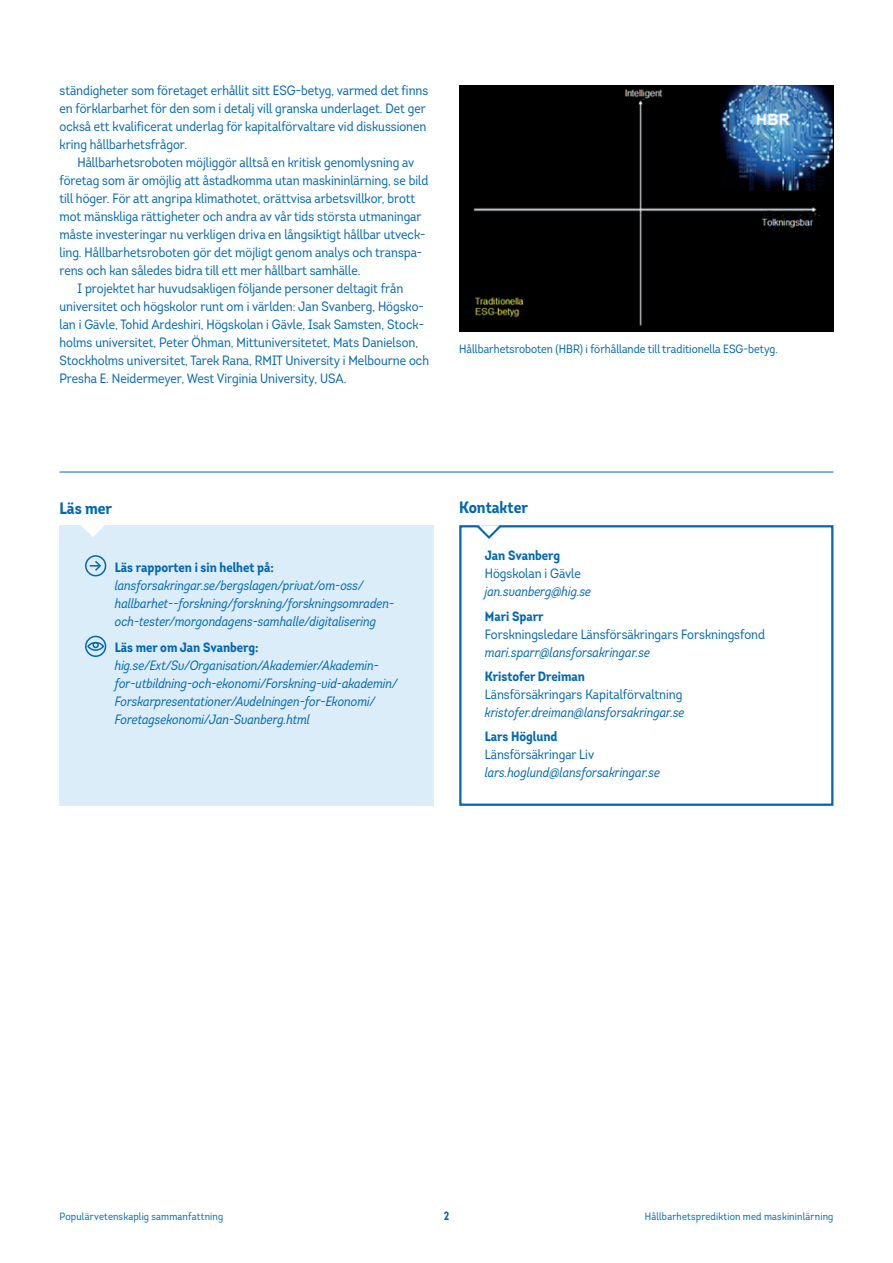
<style>
.page{position:relative;width:893px;height:1263px;background:#fff}
.page>*{position:absolute;margin:0;border:0;box-sizing:border-box;transform-origin:0 0}
.Mellanrubrik_0{font:700 16.5px "Intro Cond";color:#0166b3}
.Brödtext_Indrag{font:13.5px/18px "Intro Cond";color:#0166b3}
.Brödtext{font:italic 13.5px/18px "Intro Cond";color:#0166b3}
.Brödtext-2{font:13.5px/18px "Intro Cond";color:#0166b3}
.Brödtext-3{font:700 13.5px "Intro Cond";color:#0166b3}
.Faktaruta_brödtext{font:12px "Intro Cond";color:#0166b3}
.t1{font:700 12px "Intro Cond";color:#0166b3}
.t2{font:10.5px "Intro Cond";letter-spacing:.02em;color:#0166b3}
.s1{font-weight:700;font-style:normal}
.s2{font-style:normal}
.s3{font-style:italic}
</style>
<div class="page">
<img style="left:459px;top:85px;width:374px;height:246px">
<div style="left:60px;top:525px;width:374px;height:281px;background:#daedf9"></div>
<div style="left:85px;top:555px;width:21px;height:21px;border:2px solid #0166b3;border-radius:50%"></div>
<svg style="left:90px;top:559px;width:12px;height:13px"></svg>
<div style="left:85px;top:636px;width:21px;height:21px;border:2px solid #0166b3;border-radius:50%"></div>
<div style="left:87px;top:642px;width:17px;height:9px;border:2px solid #0166b3;border-radius:50%"></div>
<div style="left:92px;top:642px;width:7px;height:6px;border:2px solid #0166b3;border-radius:50%"></div>
<svg style="left:81px;top:525px;width:24px;height:12px"></svg>
<hr style="left:60px;top:472px;width:773px;height:1px;background:#0166b3">
<div style="left:459px;top:525px;width:374px;height:281px;border:2px solid #0166b3"></div>
<svg style="left:473px;top:525px;width:32px;height:14px"></svg>
<p class="Brödtext_Indrag" style="left:60px;top:82px;width:370px">ständigheter som företaget erhållit sitt ESG-betyg, varmed det finns en förklarbarhet för den som i detalj vill granska underlaget. Det ger också ett kvalificerat underlag för kapitalförvaltare vid diskussionen kring hållbarhetsfrågor.</p>
<p class="Brödtext_Indrag" style="left:60px;top:154px;width:370px;text-indent:18px">Hållbarhetsroboten möjliggör alltså en kritisk genomlysning av företag som är omöjlig att åstadkomma utan maskininlärning, se bild till höger. För att angripa klimathotet, orättvisa arbetsvillkor, brott mot mänskliga rättigheter och andra av vår tids största utmaningar måste investeringar nu verkligen driva en långsiktigt hållbar utveck&shy;ling. Hållbarhetsroboten gör det möjligt genom analys och transpa&shy;rens och kan således bidra till ett mer hållbart samhälle.</p>
<p class="Brödtext_Indrag" style="left:60px;top:280px;width:371px;text-indent:18px">I projektet har huvudsakligen följande personer deltagit från universitet och högskolor runt om i världen: Jan Svanberg, Högsko&shy;lan i Gävle, Tohid Ardeshiri, Högskolan i Gävle, Isak Samsten, Stock&shy;holms universitet, Peter Öhman, Mittuniversitetet, Mats Danielson, Stockholms universitet, Tarek Rana, RMIT University i Melbourne och Presha E. Neidermeyer, West Virginia University, USA.</p>
<p class="Faktaruta_brödtext" style="left:459px;top:342px;width:320px">Hållbarhetsroboten (HBR) i förhållande till traditionella ESG-betyg.</p>
<p class="Mellanrubrik_0" style="left:60px;top:498px;width:54px">Läs mer</p>
<p class="Mellanrubrik_0" style="left:459px;top:497px;width:70px">Kontakter</p>
<p class="Brödtext" style="left:485px;top:546px;width:108px"><span class="s1">Jan Svanberg<br></span><span class="s2">Högskolan i Gävle </span>jan.svanberg@hig.se</p>
<p class="Brödtext-3" style="left:485px;top:607px;width:60px">Mari Sparr</p>
<p class="Brödtext-2" style="left:485px;top:625px;width:282px">Forskningsledare Länsförsäkringars Forskningsfond <span class="s3">mari.sparr@lansforsakringar.se</span></p>
<p class="Brödtext-3" style="left:485px;top:668px;width:102px">Kristofer Dreiman</p>
<p class="Brödtext-2" style="left:485px;top:685px;width:199px">Länsförsäkringars Kapitalförvaltning</p>
<p class="Brödtext" style="left:485px;top:703px;width:201px">kristofer.dreiman@lansforsakringar.se</p>
<p class="Brödtext-3" style="left:485px;top:728px;width:74px">Lars Höglund</p>
<p class="Brödtext-2" style="left:485px;top:746px;width:111px">Länsförsäkringar Liv</p>
<p class="Brödtext" style="left:485px;top:764px;width:177px">lars.hoglund@lansforsakringar.se</p>
<p class="Brödtext-3" style="left:115px;top:559px;width:161px">Läs rapporten i sin helhet på:</p>
<p class="Brödtext" style="left:115px;top:576px;width:281px">lansforsakringar.se/bergslagen/privat/om-oss/ hallbarhet--forskning/forskning/forskningsomraden&shy;och-tester/morgondagens-samhalle/digitalisering</p>
<p class="Brödtext-3" style="left:115px;top:639px;width:145px">Läs mer om Jan Svanberg:</p>
<p class="Brödtext" style="left:115px;top:657px;width:284px">hig.se/Ext/Sv/Organisation/Akademier/Akademin&shy;for-utbildning-och-ekonomi/Forskning-vid-akademin/ Forskarpresentationer/Avdelningen-for-Ekonomi/ Foretagsekonomi/Jan-Svanberg.html</p>
<p class="t2" style="left:60px;top:1210px;width:165px">Populärvetenskaplig sammanfattning</p>
<p class="t1" style="left:444px;top:1208px;width:7px">2</p>
<p class="t2" style="left:645px;top:1210px;width:190px">Hållbarhetsprediktion med maskininlärning</p>
</div>
